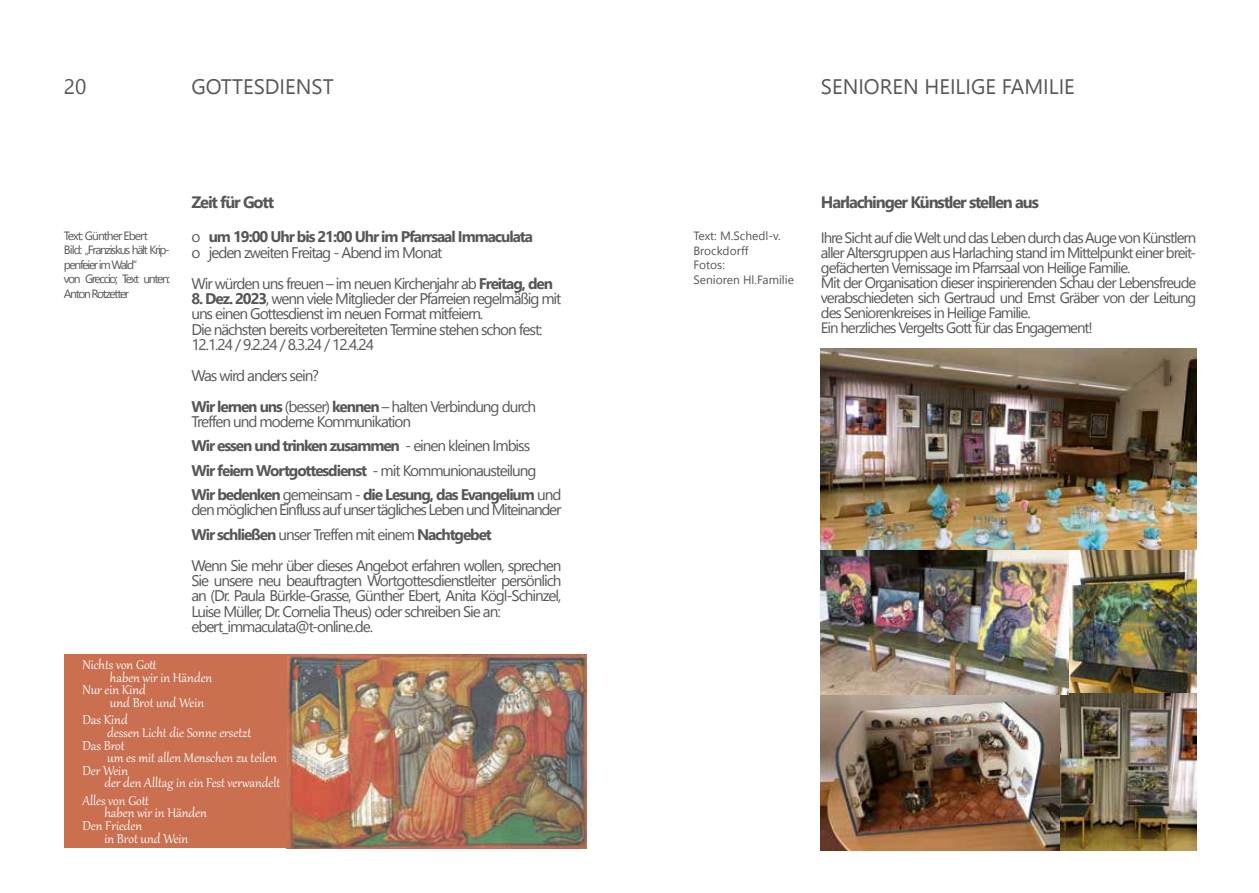
<style>
.page{position:relative;width:1259px;height:893px;background:#fff}
.page>*{position:absolute;margin:0;border:0;box-sizing:border-box;transform-origin:0 0}
.t1{font:21px "Nirmala UI";color:#575756}
.t2{font:700 16.5px "Nirmala UI";letter-spacing:-.07em;color:#575756}
.t3{font:15.75px "Gabriola";color:#fff}
.t4{font:15.3px/24.3px "Nirmala UI";letter-spacing:-.07em;color:#575756}
.t5{font:700 15.3px/15.3px "Nirmala UI";letter-spacing:-.07em;color:#575756}
.t6{font:15px/15px "Nirmala UI";letter-spacing:-.07em;color:#575756}
.t7{font:12px/14.4px "Nirmala UI";letter-spacing:-.11em;color:#575756}
.t8{font:12px/14.4px "Nirmala UI";color:#575756}
.s1{font-weight:400}
.s2{font-weight:700}
</style>
<div class="page">
<img style="left:821px;top:349px;width:375px;height:501px">
<img style="left:286px;top:655px;width:301px;height:193px">
<div style="left:64px;top:655px;width:222px;height:193px;background:#cb6f51"></div>
<h1 class="t1" style="left:64px;top:69px;width:24px">20</h1>
<h1 class="t1" style="left:191px;top:69px;width:144px">GOTTESDIENST</h1>
<h1 class="t1" style="left:821px;top:69px;width:255px">SENIOREN HEILIGE FAMILIE</h1>
<p class="t2" style="left:191px;top:188px;width:84px">Zeit für Gott</p>
<p class="t5" style="left:191px;top:229px;width:343px"><span class="s1">o</span> um 19:00 Uhr bis 21:00 Uhr im Pfarrsaal Immaculata <span class="s1">o jeden zweiten Freitag - Abend im Monat</span></p>
<p class="t4" style="left:191px;top:270px;width:363px">Wir würden uns freuen – im neuen Kirchenjahr ab <span class="s2">Freitag, den</span></p>
<p class="t4" style="left:191px;top:290px;width:371px;line-height:15.3px"><span class="s2">8. Dez. 2023</span>, wenn viele Mitglieder der Pfarreien regelmäßig mit uns einen Gottesdienst im neuen Format mitfeiern.<br>Die nächsten bereits vorbereiteten Termine stehen schon fest:<br>12.1.24 / 9.2.24 / 8.3.24 / 12.4.24</p>
<p class="t4" style="left:191px;top:359px;width:346px;line-height:30.8px">Was wird anders sein?<br><span class="s2">Wir lernen uns</span> (besser) <span class="s2">kennen</span> – halten Verbindung durch</p>
<p class="t4" style="left:191px;top:408px;width:371px">Treffen und moderne Kommunikation<br><span class="s2">Wir essen und trinken zusammen</span> - einen kleinen Imbiss<br><span class="s2">Wir feiern Wortgottesdienst</span> - mit Kommunionausteilung <span class="s2">Wir bedenken</span> gemeinsam - <span class="s2">die Lesung, das Evangelium</span> und</p>
<p class="t4" style="left:191px;top:497px;width:371px">den möglichen Einfluss auf unser tägliches Leben und Miteinander<br><span class="s2">Wir schließen</span> unser Treffen mit einem <span class="s2">Nachtgebet</span></p>
<p class="t4" style="left:191px;top:556px;width:371px;line-height:15.5px">Wenn Sie mehr über dieses Angebot erfahren wollen, sprechen Sie unsere neu beauftragten Wortgottesdienstleiter persönlich an (Dr. Paula Bürkle-Grasse, Günther Ebert, Anita Kögl-Schinzel, Luise Müller, Dr. Cornelia Theus) oder schreiben Sie an: ebert_immaculata@t-online.de.</p>
<p class="t2" style="left:821px;top:188px;width:219px">Harlachinger Künstler stellen aus</p>
<p class="t7" style="left:64px;top:228px;width:108px">Text: Günther Ebert<br>Bild: „Franziskus hält Krip&shy;penfeier im Wald“<br>von Greccio; Text unten:<br>Anton Rotzetter</p>
<p class="t6" style="left:821px;top:229px;width:377px">Ihre Sicht auf die Welt und das Leben durch das Auge von Künstlern aller Altersgruppen aus Harlaching stand im Mittelpunkt einer breit&shy;gefächerten Vernissage im Pfarrsaal von Heilige Familie.<br>Mit der Organisation dieser inspirierenden Schau der Lebensfreude verabschiedeten sich Gertraud und Ernst Gräber von der Leitung des Seniorenkreises in Heilige Familie.<br>Ein herzliches Vergelts Gott für das Engagement!</p>
<p class="t8" style="left:693px;top:228px;width:102px">Text: M.Schedl-v.<br>Brockdorff<br>Fotos:<br>Senioren Hl.Familie</p>
<p class="t3" style="left:82px;top:654px;width:76px">Nichts von Gott</p>
<p class="t3" style="left:110px;top:667px;width:104px">haben wir in Händen</p>
<p class="t3" style="left:82px;top:680px;width:65px">Nur ein Kind</p>
<p class="t3" style="left:110px;top:692px;width:96px">und Brot und Wein</p>
<p class="t3" style="left:82px;top:710px;width:47px">Das Kind</p>
<p class="t3" style="left:107px;top:722px;width:146px">dessen Licht die Sonne ersetzt</p>
<p class="t3" style="left:82px;top:735px;width:44px">Das Brot</p>
<p class="t3" style="left:107px;top:747px;width:171px">um es mit allen Menschen zu teilen</p>
<p class="t3" style="left:82px;top:760px;width:47px">Der Wein</p>
<p class="t3" style="left:104px;top:773px;width:177px">der den Alltag in ein Fest verwandelt</p>
<p class="t3" style="left:82px;top:790px;width:68px">Alles von Gott</p>
<p class="t3" style="left:104px;top:803px;width:104px">haben wir in Händen</p>
<p class="t3" style="left:82px;top:815px;width:61px">Den Frieden</p>
<p class="t3" style="left:104px;top:828px;width:85px">in Brot und Wein</p>
</div>
